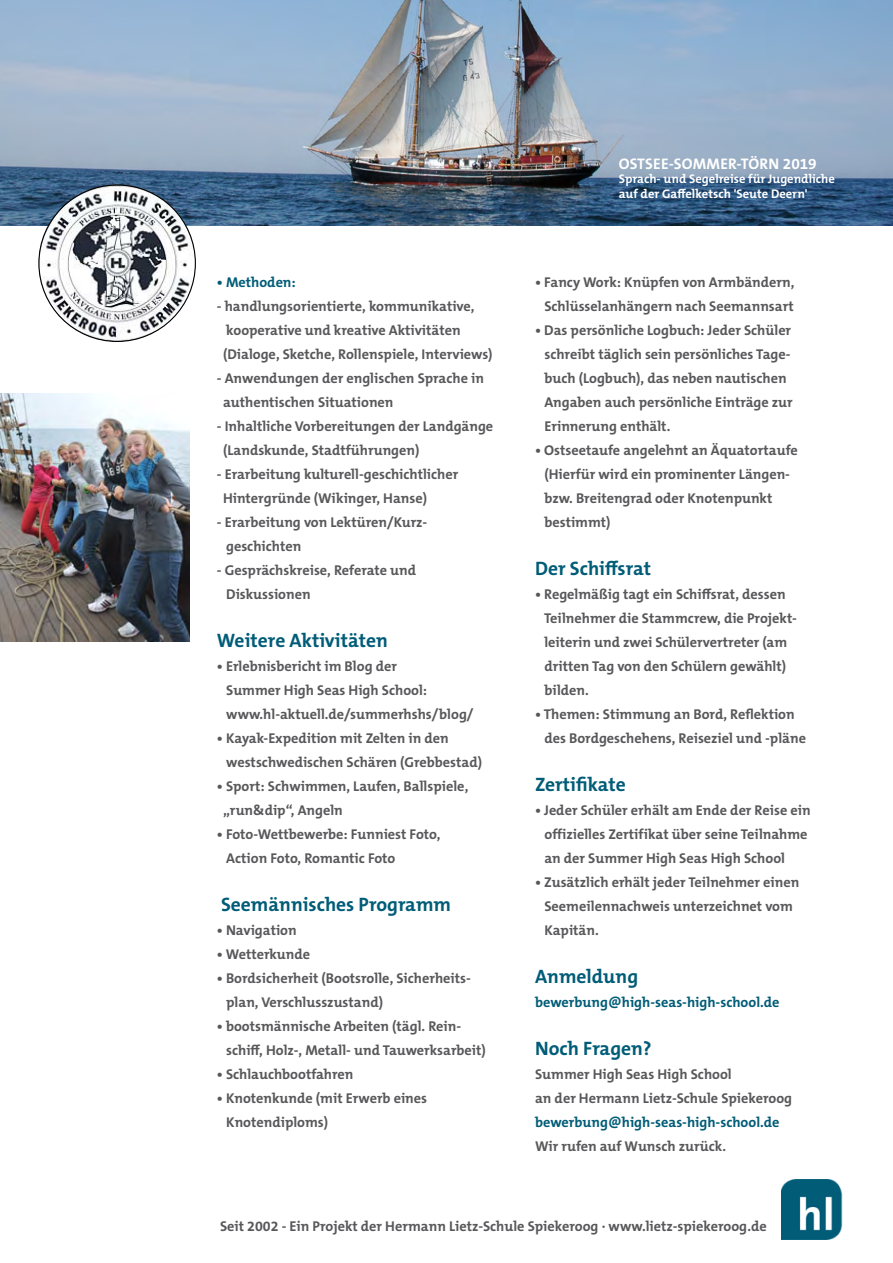
<style>
.page{position:relative;width:893px;height:1263px;background:#fff}
.page>*{position:absolute;margin:0;border:0;box-sizing:border-box;transform-origin:0 0}
.t1{font:700 19.5px "The Mix B W7";color:#005c77}
.t2{font:700 15.45px "The Mix B W7";letter-spacing:.015em;color:#fff}
.t3{font:700 14.25px/24px "The Mix B W7";color:#58585a}
.t4{font:700 14.25px/24px "The Mix B W7";color:#005c77}
.t5{font:700 12.6px/14.7px "The Mix B W7";color:#fff}
.s1{color:#58585a}
</style>
<div class="page">
<img style="left:0;top:0;width:893px;height:225px">
<img style="left:39px;top:185px;width:156px;height:156px;border-radius:78px">
<img style="left:0;top:393px;width:189px;height:248px">
<img style="left:781px;top:1179px;width:62px;height:61px">
<p class="t4" style="left:217px;top:270px;width:80px">• Methoden:</p>
<p class="t3" style="left:217px;top:294px;width:259px">- handlungsorientierte, kommunikative,</p>
<p class="t3" style="left:226px;top:318px;width:236px">kooperative und kreative Aktivitäten</p>
<p class="t3" style="left:223px;top:342px;width:271px">(Dialoge, Sketche, Rollenspiele, Interviews)</p>
<p class="t3" style="left:217px;top:366px;width:269px">- Anwendungen der englischen Sprache in</p>
<p class="t3" style="left:223px;top:390px;width:172px">authentischen Situationen</p>
<p class="t3" style="left:217px;top:414px;width:278px">- Inhaltliche Vorbereitungen der Landgänge</p>
<p class="t3" style="left:223px;top:438px;width:198px">(Landskunde, Stadtführungen)</p>
<p class="t3" style="left:217px;top:462px;width:243px">- Erarbeitung kulturell-geschichtlicher</p>
<p class="t3" style="left:223px;top:486px;width:205px">Hintergründe (Wikinger, Hanse)</p>
<p class="t3" style="left:217px;top:510px;width:212px">- Erarbeitung von Lektüren/Kurz-</p>
<p class="t3" style="left:226px;top:534px;width:77px">geschichten</p>
<p class="t3" style="left:217px;top:558px;width:201px">- Gesprächskreise, Referate und</p>
<p class="t3" style="left:226px;top:582px;width:86px">Diskussionen</p>
<p class="t1" style="left:217px;top:628px;width:173px">Weitere Aktivitäten</p>
<p class="t3" style="left:217px;top:654px;width:182px">• Erlebnisbericht im Blog der</p>
<p class="t3" style="left:226px;top:678px;width:202px">Summer High Seas High School:</p>
<p class="t3" style="left:226px;top:702px;width:249px">www.hl-aktuell.de/summerhshs/blog/</p>
<p class="t3" style="left:217px;top:726px;width:233px">• Kayak-Expedition mit Zelten in den</p>
<p class="t3" style="left:226px;top:750px;width:257px">westschwedischen Schären (Grebbestad)</p>
<p class="t3" style="left:217px;top:774px;width:253px">• Sport: Schwimmen, Laufen, Ballspiele,</p>
<p class="t3" style="left:223px;top:798px;width:121px">„run&amp;dip“, Angeln</p>
<p class="t3" style="left:217px;top:822px;width:225px">• Foto-Wettbewerbe: Funniest Foto,</p>
<p class="t3" style="left:226px;top:846px;width:171px">Action Foto, Romantic Foto</p>
<p class="t1" style="left:221px;top:892px;width:231px">Seemännisches Programm</p>
<p class="t3" style="left:217px;top:918px;width:81px">• Navigation</p>
<p class="t3" style="left:217px;top:942px;width:95px">• Wetterkunde</p>
<p class="t3" style="left:226px;top:966px;width:246px;text-indent:-9px">• Bordsicherheit (Bootsrolle, Sicherheits&shy;plan, Verschlusszustand)</p>
<p class="t3" style="left:226px;top:1014px;width:261px;text-indent:-9px">• bootsmännische Arbeiten (tägl. Rein&shy;schiff, Holz-, Metall- und Tauwerksarbeit)</p>
<p class="t3" style="left:217px;top:1062px;width:138px">• Schlauchbootfahren</p>
<p class="t3" style="left:226px;top:1086px;width:202px;text-indent:-9px">• Knotenkunde (mit Erwerb eines<br>Knotendiploms)</p>
<p class="t2" style="left:619px;top:154px;width:199px">OSTSEE-SOMMER-TÖRN 2019</p>
<p class="t5" style="left:619px;top:172px;width:218px">Sprach- und Segelreise für Jugendliche auf der Gaffelketsch 'Seute Deern'</p>
<p class="t3" style="left:535px;top:270px;width:261px">• Fancy Work: Knüpfen von Armbändern,</p>
<p class="t3" style="left:544px;top:294px;width:251px">Schlüsselanhängern nach Seemannsart</p>
<p class="t3" style="left:544px;top:318px;width:248px;text-align:justify;text-indent:-9px">• Das persönliche Logbuch: Jeder Schüler schreibt täglich sein persönliches Tage&shy;buch (Logbuch), das neben nautischen</p>
<p class="t3" style="left:544px;top:390px;width:250px">Angaben auch persönliche Einträge zur</p>
<p class="t3" style="left:544px;top:414px;width:127px">Erinnerung enthält.</p>
<p class="t3" style="left:535px;top:438px;width:264px">• Ostseetaufe angelehnt an Äquatortaufe</p>
<p class="t3" style="left:544px;top:462px;width:247px">(Hierfür wird ein prominenter Längen-</p>
<p class="t3" style="left:544px;top:486px;width:230px">bzw. Breitengrad oder Knotenpunkt</p>
<p class="t3" style="left:544px;top:510px;width:68px">bestimmt)</p>
<p class="t1" style="left:535px;top:556px;width:117px">Der Schiffsrat</p>
<p class="t3" style="left:535px;top:582px;width:252px">• Regelmäßig tagt ein Schiffsrat, dessen</p>
<p class="t3" style="left:544px;top:606px;width:254px">Teilnehmer die Stammcrew, die Projekt-</p>
<p class="t3" style="left:544px;top:630px;width:244px">leiterin und zwei Schülervertreter (am</p>
<p class="t3" style="left:544px;top:654px;width:243px">dritten Tag von den Schülern gewählt) bilden.</p>
<p class="t3" style="left:544px;top:702px;width:263px;text-indent:-9px">• Themen: Stimmung an Bord, Reflektion des Bordgeschehens, Reiseziel und -pläne</p>
<p class="t1" style="left:535px;top:772px;width:92px">Zertifikate</p>
<p class="t3" style="left:535px;top:798px;width:277px;text-align:center">• Jeder Schüler erhält am Ende der Reise ein offizielles Zertifikat über seine Teilnahme</p>
<p class="t3" style="left:544px;top:846px;width:242px">an der Summer High Seas High School</p>
<p class="t3" style="left:535px;top:870px;width:266px">• Zusätzlich erhält jeder Teilnehmer einen</p>
<p class="t3" style="left:544px;top:894px;width:250px">Seemeilennachweis unterzeichnet vom</p>
<p class="t3" style="left:544px;top:918px;width:56px">Kapitän.</p>
<p class="t1" style="left:535px;top:964px;width:105px">Anmeldung</p>
<p class="t4" style="left:535px;top:990px;width:246px">bewerbung@high-seas-high-school.de</p>
<p class="t1" style="left:535px;top:1036px;width:118px">Noch Fragen?</p>
<p class="t3" style="left:535px;top:1062px;width:198px">Summer High Seas High School</p>
<p class="t3" style="left:535px;top:1086px;width:259px">an der Hermann Lietz-Schule Spiekeroog</p>
<p class="t4" style="left:535px;top:1110px;width:246px">bewerbung@high-seas-high-school.de<br><span class="s1">Wir rufen auf Wunsch zurück.</span></p>
<p class="t3" style="left:220px;top:1214px;width:548px">Seit 2002 - Ein Projekt der Hermann Lietz-Schule Spiekeroog · www.lietz-spiekeroog.de</p>
</div>
